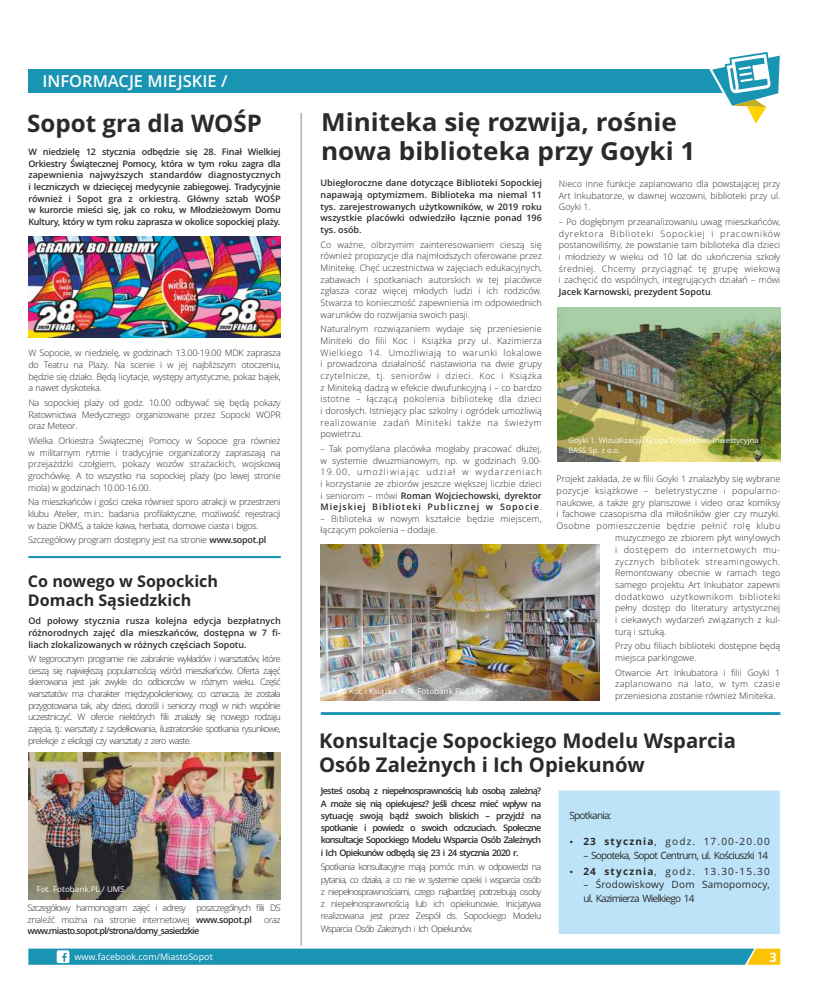
<style>
.page{position:relative;width:820px;height:993px;background:#fff}
.page>*{position:absolute;margin:0;border:0;box-sizing:border-box;transform-origin:0 0}
.t1{font:700 24.8px/28.6px "Open Sans";color:#2a2a29;scale:1.05 1}
.t2{font:700 24.1px "Open Sans";color:#2a2a29}
.t3{font:700 20.3px/23.7px "Open Sans";color:#2a2a29}
.t4{font:600 16.5px "Open Sans";color:#fefefe}
.t5{font:700 16.1px/18.8px "Open Sans";color:#2a2a29}
.t6{font:700 13px "Open Sans";color:#fefefe;scale:1.04 1}
.t7{font:10px/16.2px "Open Sans";letter-spacing:-.075em;color:#2a2a29}
.t8{font:10px/13.6px "Open Sans";color:#2a2a29}
.t9{font:10px "Open Sans";letter-spacing:.12em;color:#2a2a29}
.t10{font:300 9px/11.6px "Open Sans";color:#2a2a29;text-align:justify}
.t11{font:600 9px/11.6px "Open Sans";letter-spacing:-.03em;color:#2a2a29;text-align:justify}
.t12{font:300 9px/11.6px "Open Sans";letter-spacing:-.075em;color:#2a2a29}
.t13{font:300 9px "Open Sans";letter-spacing:-.025em;color:#2a2a29}
.t14{font:600 9px "Open Sans";letter-spacing:-.075em;color:#2a2a29}
.t15{font:9px "Open Sans";color:#fefefe}
.t16{font:8px "Open Sans";color:#fefefe}
.t17{font:7.6px/10.3px "Open Sans";color:#fefefe}
.s1{font-weight:600}
.s2{font-weight:700}
</style>
<div class="page">
<div style="left:28px;top:69px;width:744px;height:24px;background:#1994b3"></div>
<svg style="left:709px;top:52px;width:71px;height:72px"></svg>
<svg style="left:28px;top:948px;width:752px;height:16px;background:#2d9bb0"></svg>
<img style="left:28px;top:752px;width:252px;height:147px">
<img style="left:28px;top:236px;width:253px;height:101px">
<hr style="left:300px;top:113px;width:1px;height:832px;background:#888887">
<img style="left:320px;top:544px;width:279px;height:156px">
<hr style="left:28px;top:556px;width:253px;height:2px;background:#1994b3">
<hr style="left:320px;top:711px;width:460px;height:3px;background:#1994b3">
<img style="left:557px;top:307px;width:223px;height:154px">
<div style="left:558px;top:790px;width:222px;height:144px;background:#bce3f8"></div>
<h3 class="t4" style="left:42px;top:74px;width:186px">INFORMACJE MIEJSKIE /</h3>
<h2 class="t2" style="left:27px;top:114px;width:236px">Sopot gra dla WOŚP</h2>
<p class="t11" style="left:28px;top:147px;width:254px">W niedzielę 12 stycznia odbędzie się 28. Finał Wielkiej Orkiestry Świątecznej Pomocy, która w tym roku zagra dla zapewnienia najwyższych standardów diagnostycznych i leczniczych w dziecięcej medycynie zabiegowej. Tradycyjnie również i Sopot gra z orkiestrą. Główny sztab WOŚP w kurorcie mieści się, jak co roku, w Młodzieżowym Domu Kultury, który w tym roku zaprasza w okolice sopockiej plaży.</p>
<p class="t10" style="left:28px;top:348px;width:254px">W Sopocie, w niedzielę, w godzinach 13.00-19.00 MDK zaprasza do Teatru na Plaży. Na scenie i w jej najbliższym otoczeniu, będzie się działo. Będą licytacje, występy artystyczne, pokaz bajek, a nawet dyskoteka.</p>
<p class="t10" style="left:28px;top:397px;width:254px">Na sopockiej plaży od godz. 10.00 odbywać się będą pokazy Ratownictwa Medycznego organizowane przez Sopocki WOPR oraz Meteor.</p>
<p class="t10" style="left:28px;top:435px;width:254px">Wielka Orkiestra Świątecznej Pomocy w Sopocie gra również w militarnym rytmie i tradycyjnie organizatorzy zapraszają na przejażdżki czołgiem, pokazy wozów strażackich, wojskową grochówkę. A to wszystko na sopockiej plaży (po lewej stronie mola) w godzinach 10.00-16.00.</p>
<p class="t10" style="left:28px;top:497px;width:254px">Na mieszkańców i gości czeka również sporo atrakcji w przestrzeni klubu Atelier, m.in.: badania profilaktyczne, możliwość rejestracji w bazie DKMS, a także kawa, herbata, domowe ciasta i bigos.</p>
<p class="t13" style="left:28px;top:536px;width:239px">Szczegółowy program dostępny jest na stronie <span class="s1">www.sopot.pl</span></p>
<h3 class="t5" style="left:28px;top:573px;width:192px">Co nowego w Sopockich<br>Domach Sąsiedzkich</h3>
<p class="t11" style="left:28px;top:616px;width:254px">Od połowy stycznia rusza kolejna edycja bezpłatnych różnorodnych zajęć dla mieszkańców, dostępna w 7 fi&shy;liach zlokalizowanych w różnych częściach Sopotu.</p>
<p class="t10" style="left:28px;top:653px;width:254px">W tegorocznym programie nie zabraknie wykładów i warsztatów, które cieszą się największą popularnością wśród mieszkańców. Oferta zajęć skierowana jest jak zwykle do odbiorców w różnym wieku. Część warsztatów ma charakter międzypokoleniowy, co oznacza, że została przygotowana tak, aby dzieci, dorośli i seniorzy mogli w nich wspólnie uczestniczyć. W ofercie niektórych filii znalazły się nowego rodzaju zajęcia, tj.: warsztaty z szydełkowania, ilustratorskie spotkania rysunkowe, prelekcje z ekologii czy warsztaty z zero waste.</p>
<p class="t16" style="left:37px;top:885px;width:89px">Fot. Fotobank.PL / UMS</p>
<p class="t12" style="left:27px;top:902px;width:255px">Szczegółowy harmonogram zajęć i adresy poszczególnych filii DS znaleźć można na stronie internetowej <span class="s1">www.sopot.pl</span></p>
<p class="t10" style="left:264px;top:914px;width:18px">oraz</p>
<p class="t14" style="left:27px;top:927px;width:173px">www.miasto.sopot.pl/strona/domy_sasiedzkie</p>
<p class="t15" style="left:75px;top:952px;width:140px">www.facebook.com/MiastoSopot</p>
<h1 class="t1" style="left:321px;top:110px;width:358px">Miniteka się rozwija, rośnie nowa biblioteka przy Goyki 1</h1>
<p class="t11" style="left:320px;top:178px;width:223px">Ubiegłoroczne dane dotyczące Biblioteki Sopockiej napawają optymizmem. Biblioteka ma niemal 11 tys. zarejestrowanych użytkowników, w 2019 roku wszystkie placówki odwiedziło łącznie ponad 196 tys. osób.</p>
<p class="t10" style="left:320px;top:239px;width:223px">Co ważne, olbrzymim zainteresowaniem cieszą się również propozycje dla najmłodszych oferowane przez Minitekę. Chęć uczestnictwa w zajęciach edukacyjnych, zabawach i spotkaniach autorskich w tej placówce zgłasza coraz więcej młodych ludzi i ich rodziców.<br>Stwarza to konieczność zapewnienia im odpowiednich warunków do rozwijania swoich pasji.</p>
<p class="t10" style="left:320px;top:324px;width:223px">Naturalnym rozwiązaniem wydaje się przeniesienie Miniteki do filii Koc i Książka przy ul. Kazimierza Wielkiego 14. Umożliwiają to warunki lokalowe i prowadzona działalność nastawiona na dwie grupy czytelnicze, tj. seniorów i dzieci. Koc i Książka z Miniteką dadzą w efekcie dwufunkcyjną i – co bardzo istotne – łączącą pokolenia bibliotekę dla dzieci i dorosłych. Istniejący plac szkolny i ogródek umożliwią realizowanie zadań Miniteki także na świeżym powietrzu.</p>
<p class="t10" style="left:320px;top:443px;width:223px">– Tak pomyślana placówka mogłaby pracować dłużej, w systemie dwuzmianowym, np. w godzinach 9.00- 19.00, umożliwiając udział w wydarzeniach i korzystanie ze zbiorów jeszcze większej liczbie dzieci i seniorom – mówi <span class="s1">Roman Wojciechowski, dyrektor Miejskiej Biblioteki Publicznej w Sopocie</span>.</p>
<p class="t10" style="left:320px;top:513px;width:223px">– Biblioteka w nowym kształcie będzie miejscem, łączącym pokolenia – dodaje.</p>
<p class="t16" style="left:332px;top:687px;width:158px">Filia Koc i Książka. Fot. Fotobank.PL / UMS</p>
<p class="t10" style="left:558px;top:179px;width:223px">Nieco inne funkcje zaplanowano dla powstającej przy Art Inkubatorze, w dawnej wozowni, biblioteki przy ul.<br>Goyki 1.</p>
<p class="t10" style="left:558px;top:217px;width:223px">– Po dogłębnym przeanalizowaniu uwag mieszkańców, dyrektora Biblioteki Sopockiej i pracowników postanowiliśmy, że powstanie tam biblioteka dla dzieci i młodzieży w wieku od 10 lat do ukończenia szkoły średniej. Chcemy przyciągnąć tę grupę wiekową i zachęcić do wspólnych, integrujących działań – mówi <span class="s1">Jacek Karnowski, prezydent Sopotu</span>.</p>
<p class="t17" style="left:568px;top:435px;width:192px">Goyki 1. Wizualizacja: Grupa Projektowo-Inwestycyjna<br>BASS Sp. z o.o.</p>
<p class="t10" style="left:556px;top:474px;width:225px">Projekt zakłada, że w filii Goyki 1 znalazłyby się wybrane pozycje książkowe – beletrystyczne i popularno&shy;naukowe, a także gry planszowe i video oraz komiksy i fachowe czasopisma dla miłośników gier czy muzyki.<br>Osobne pomieszczenie będzie pełnić rolę klubu</p>
<p class="t10" style="left:615px;top:533px;width:166px">muzycznego ze zbiorem płyt winylowych i dostępem do internetowych mu&shy;zycznych bibliotek streamingowych.<br>Remontowany obecnie w ramach tego samego projektu Art Inkubator zapewni dodatkowo użytkownikom biblioteki pełny dostęp do literatury artystycznej i ciekawych wydarzeń związanych z kul&shy;turą i sztuką.</p>
<p class="t10" style="left:615px;top:641px;width:166px">Przy obu filiach biblioteki dostępne będą miejsca parkingowe.</p>
<p class="t10" style="left:615px;top:667px;width:166px">Otwarcie Art Inkubatora i filii Goyki 1 zaplanowano na lato, w tym czasie przeniesiona zostanie również Miniteka.</p>
<h3 class="t3" style="left:319px;top:730px;width:418px">Konsultacje Sopockiego Modelu Wsparcia<br>Osób Zależnych i Ich Opiekunów</h3>
<p class="t11" style="left:320px;top:785px;width:222px;line-height:12.3px">Jesteś osobą z niepełnosprawnością lub osobą zależną?<br>A może się nią opiekujesz? Jeśli chcesz mieć wpływ na sytuację swoją bądź swoich bliskich – przyjdź na spotkanie i powiedz o swoich odczuciach. Społeczne konsultacje Sopockiego Modelu Wsparcia Osób Zależnych i Ich Opiekunów odbędą się 23 i 24 stycznia 2020 r.</p>
<p class="t10" style="left:320px;top:861px;width:222px;line-height:12.3px">Spotkania konsultacyjne mają pomóc m.in. w odpowiedzi na pytania, co działa, a co nie w systemie opieki i wsparcia osób z niepełnosprawnościami, czego najbardziej potrzebują osoby z niepełnosprawnością lub ich opiekunowie. Inicjatywa realizowana jest przez Zespół ds. Sopockiego Modelu Wsparcia Osób Zależnych i Ich Opiekunów.</p>
<p class="t7" style="left:569px;top:807px;width:44px">Spotkania:</p>
<p class="t9" style="left:583px;top:836px;width:188px"><span class="s2">23 stycznia</span>, godz. 17.00-20.00</p>
<p class="t7" style="left:583px;top:847px;width:188px">– Sopoteka, Sopot Centrum, ul. Kościuszki 14<br><span class="s2">24 stycznia</span>, godz. 13.30-15.30</p>
<p class="t8" style="left:583px;top:878px;width:188px">– Środowiskowy Dom Samopomocy, ul. Kazimierza Wielkiego 14</p>
<h3 class="t6" style="left:768px;top:951px;width:9px">3</h3>
</div>
